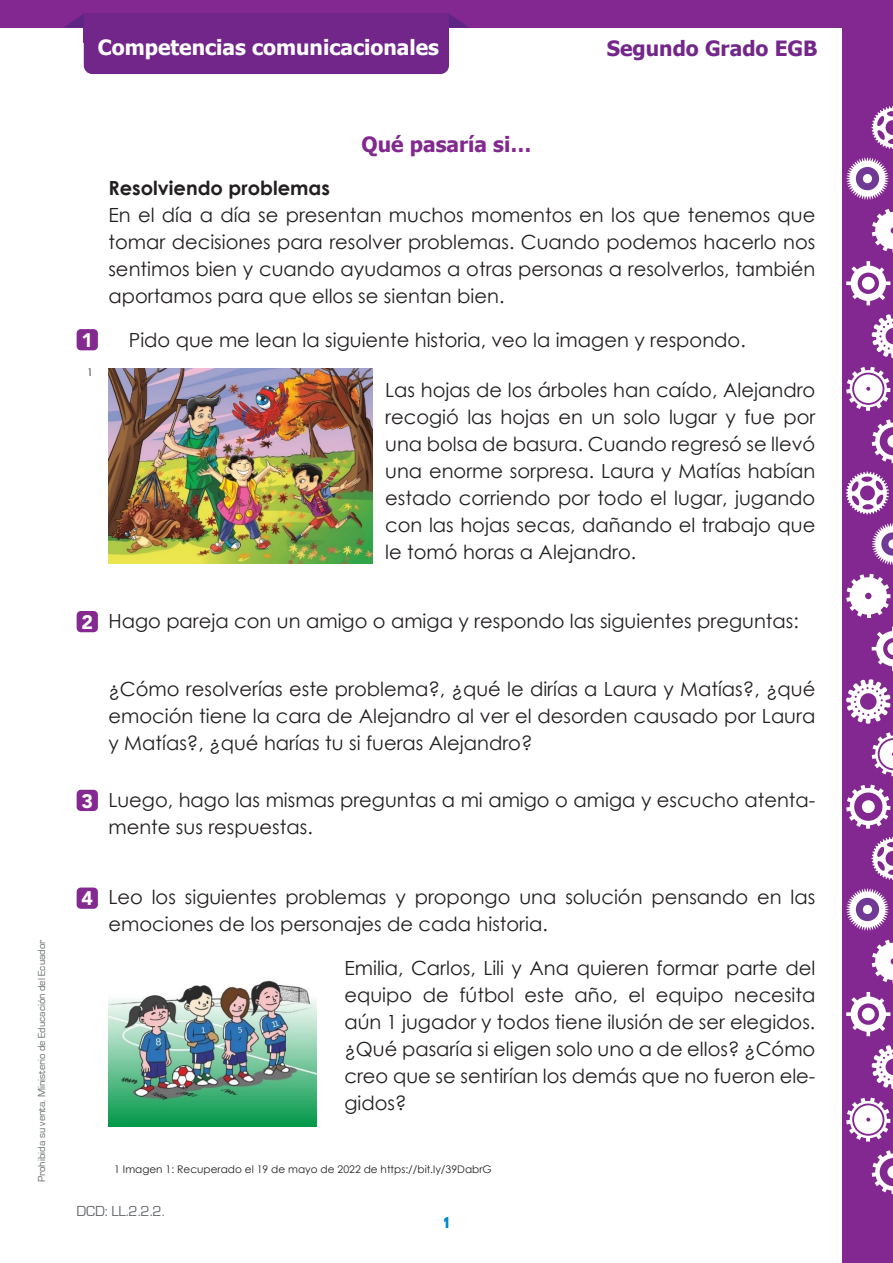
<style>
.page{position:relative;width:893px;height:1263px;background:#fff}
.page>*{position:absolute;margin:0;border:0;box-sizing:border-box;transform-origin:0 0}
.t1{font:700 21px "Tahoma";color:#fff}
.t2{font:700 21px "Tahoma";color:#73278a}
.Tema{font:700 21px "Tahoma";color:#832890}
.Actividades{font:19.5px/27px "Century Gothic";color:#231f20;text-align:justify}
.Numero{font:19.5px "Century Gothic";color:#231f20}
.Actividades-2{font:700 19.5px "Century Gothic";color:#231f20}
.Subtitulo{font:900 19.5px "Avenir LT Std";color:#fff}
.t3{font:15px "Eurostile";color:#646a6d}
.t4{font:15px "Metrosant";color:#0086cc}
.credito{font:10.5px "Century Gothic";color:#231f20}
.t5{font:10.5px "Eurostile";color:#646a6d}
</style>
<div class="page">
<div style="left:0;top:0;width:893px;height:28px;background:#832890"></div>
<div style="left:842px;top:0;width:51px;height:1263px;background:#832890"></div>
<svg style="left:872px;top:939px;width:21px;height:44px"></svg>
<svg style="left:872px;top:1045px;width:21px;height:44px"></svg>
<svg style="left:846px;top:1097px;width:44px;height:44px"></svg>
<svg style="left:846px;top:992px;width:44px;height:44px"></svg>
<svg style="left:872px;top:1150px;width:21px;height:44px"></svg>
<svg style="left:846px;top:888px;width:43px;height:43px"></svg>
<div style="left:856px;top:898px;width:23px;height:23px;background:#713996;border-radius:50%"></div>
<div style="left:863px;top:905px;width:9px;height:9px;background:#fff;border-radius:50%"></div>
<svg style="left:872px;top:837px;width:21px;height:43px"></svg>
<svg style="left:846px;top:574px;width:44px;height:44px"></svg>
<svg style="left:846px;top:679px;width:44px;height:45px"></svg>
<svg style="left:872px;top:732px;width:21px;height:44px"></svg>
<svg style="left:872px;top:627px;width:21px;height:44px"></svg>
<svg style="left:846px;top:785px;width:44px;height:44px"></svg>
<div style="left:862px;top:800px;width:13px;height:13px;background:#fff;border-radius:50%"></div>
<svg style="left:872px;top:523px;width:21px;height:42px"></svg>
<svg style="left:846px;top:472px;width:43px;height:42px"></svg>
<svg style="left:872px;top:209px;width:21px;height:44px"></svg>
<svg style="left:872px;top:314px;width:21px;height:44px"></svg>
<svg style="left:846px;top:367px;width:44px;height:44px"></svg>
<svg style="left:846px;top:261px;width:44px;height:44px"></svg>
<svg style="left:872px;top:419px;width:21px;height:44px"></svg>
<svg style="left:846px;top:157px;width:43px;height:43px"></svg>
<div style="left:856px;top:167px;width:23px;height:23px;background:#713996;border-radius:50%"></div>
<div style="left:863px;top:174px;width:9px;height:9px;background:#fff;border-radius:50%"></div>
<svg style="left:872px;top:106px;width:21px;height:43px"></svg>
<div style="left:84px;top:14px;width:365px;height:60px;background:#72268a;border-radius:9px"></div>
<div style="left:84px;top:14px;width:365px;height:29px;background:#72268a"></div>
<svg style="left:64px;top:14px;width:20px;height:14px"></svg>
<svg style="left:449px;top:14px;width:20px;height:14px"></svg>
<div style="left:77px;top:329px;width:21px;height:21px;background:#842990;border-radius:4px"></div>
<div style="left:77px;top:611px;width:21px;height:21px;background:#842990;border-radius:4px"></div>
<div style="left:77px;top:790px;width:21px;height:21px;background:#842990;border-radius:4px"></div>
<div style="left:77px;top:887px;width:21px;height:22px;background:#842990;border-radius:4px"></div>
<img style="left:108px;top:368px;width:264px;height:195px">
<img style="left:108px;top:980px;width:209px;height:147px">
<p class="t5" style="left:36px;top:1182px;width:244px;rotate:-90deg">Prohibida su venta. Ministerio de Educación del Ecuador</p>
<p class="t1" style="left:98px;top:33px;width:343px">Competencias comunicacionales</p>
<p class="Tema" style="left:362px;top:130px;width:171px">Qué pasaría si…</p>
<p class="t2" style="left:607px;top:34px;width:212px">Segundo Grado EGB</p>
<p class="Subtitulo" style="left:81px;top:328px;width:13px">1</p>
<p class="credito" style="left:87px;top:365px;width:7px">1</p>
<p class="Actividades-2" style="left:108px;top:176px;width:223px">Resolviendo problemas</p>
<p class="Actividades" style="left:108px;top:201px;width:708px">En el día a día se presentan muchos momentos en los que tenemos que tomar decisiones para resolver problemas. Cuando podemos hacerlo nos sentimos bien y cuando ayudamos a otras personas a resolverlos, también aportamos para que ellos se sientan bien.</p>
<p class="Numero" style="left:129px;top:327px;width:618px">Pido que me lean la siguiente historia, veo la imagen y respondo.</p>
<p class="Actividades" style="left:385px;top:376px;width:432px">Las hojas de los árboles han caído, Alejandro recogió las hojas en un solo lugar y fue por una bolsa de basura. Cuando regresó se llevó una enorme sorpresa. Laura y Matías habían estado corriendo por todo el lugar, jugando con las hojas secas, dañando el trabajo que le tomó horas a Alejandro.</p>
<p class="Subtitulo" style="left:81px;top:610px;width:13px">2</p>
<p class="Actividades" style="left:108px;top:607px;width:692px">Hago pareja con un amigo o amiga y respondo las siguientes preguntas:</p>
<p class="Subtitulo" style="left:81px;top:789px;width:13px">3</p>
<p class="Actividades" style="left:108px;top:675px;width:708px">¿Cómo resolverías este problema?, ¿qué le dirías a Laura y Matías?, ¿qué emoción tiene la cara de Alejandro al ver el desorden causado por Laura y Matías?, ¿qué harías tu si fueras Alejandro?</p>
<p class="Actividades" style="left:108px;top:786px;width:708px">Luego, hago las mismas preguntas a mi amigo o amiga y escucho atenta&shy;mente sus respuestas.</p>
<p class="Subtitulo" style="left:81px;top:887px;width:13px">4</p>
<p class="Actividades" style="left:108px;top:883px;width:708px">Leo los siguientes problemas y propongo una solución pensando en las emociones de los personajes de cada historia.</p>
<p class="Actividades" style="left:344px;top:954px;width:472px">Emilia, Carlos, Lili y Ana quieren formar parte del equipo de fútbol este año, el equipo necesita aún 1 jugador y todos tiene ilusión de ser elegidos. ¿Qué pasaría si eligen solo uno a de ellos? ¿Cómo creo que se sentirían los demás que no fueron ele&shy;gidos?</p>
<p class="credito" style="left:114px;top:1162px;width:379px">1 Imagen 1: Recuperado el 19 de mayo de 2022 de https://bit.ly/39DabrG</p>
<p class="t3" style="left:77px;top:1203px;width:90px">DCD: LL.2.2.2.</p>
<p class="t4" style="left:443px;top:1213px;width:8px">1</p>
</div>
